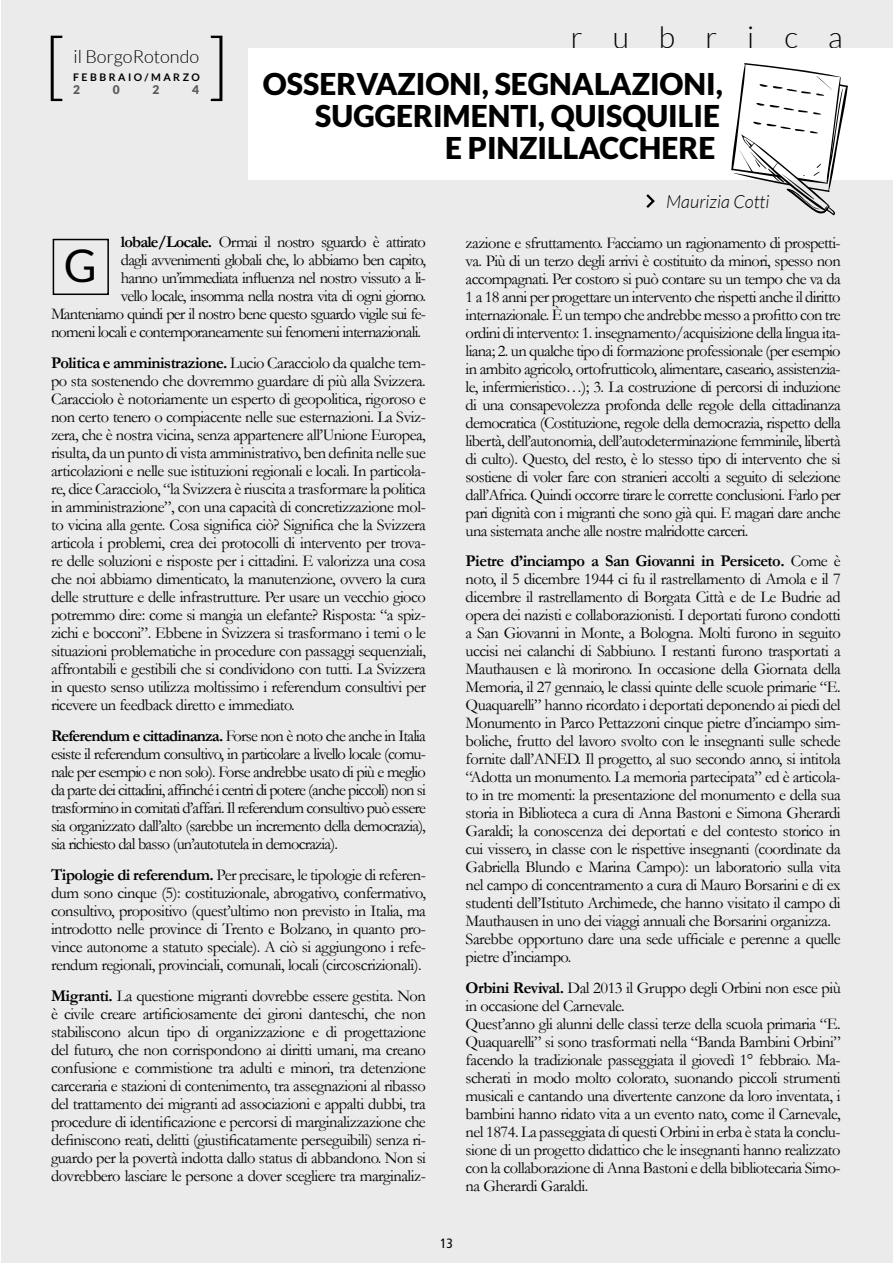
<style>
.page{position:relative;width:893px;height:1263px;background:#fff}
.page>*{position:absolute;margin:0;border:0;box-sizing:border-box;transform-origin:0 0}
.t1{font:300 73.5px "Lato";color:#000}
.t2{font:45px "Lato";color:#000}
.t3{font:900 30px/32.2px "Lato";color:#000;text-align:right}
.t4{font:300 30px "Lato";letter-spacing:1em;color:#000}
.t5{font:300 18px "Lato";color:#000}
.t6{font:italic 300 18px "Lato";color:#000}
.t7{font:16.5px/18px "Garamond";letter-spacing:-.03em;color:#000;text-align:justify}
.t8{font:16.5px/18px "Garamond";letter-spacing:-.05em;color:#000;text-align:right}
.t9{font:condensed 13.5px "Frutiger LT Std";color:#000}
.t10{font:900 12px "Lato";color:#58595b}
.t11{font:700 10.5px "Lato";letter-spacing:.235em;color:#000}
.s1{font-weight:700}
</style>
<div class="page">
<div style="left:1px;top:0;width:892px;height:1263px;background:#ebebec"></div>
<div style="left:53px;top:239px;width:56px;height:56px;border:2px solid #000"></div>
<div style="left:248px;top:48px;width:645px;height:131px;background:#fff"></div>
<svg style="left:646px;top:194px;width:9px;height:14px"></svg>
<svg style="left:731px;top:63px;width:117px;height:152px"></svg>
<h1 class="t1" style="left:44px;top:26px;width:24px">[</h1>
<p class="t5" style="left:73px;top:47px;width:127px">il BorgoRotondo</p>
<p class="t11" style="left:73px;top:72px;width:128px">FEBBRAIO/MARZO</p>
<p class="t10" style="left:73px;top:83px;width:8px">2</p>
<p class="t10" style="left:113px;top:83px;width:8px">0</p>
<p class="t10" style="left:152px;top:83px;width:8px">2</p>
<p class="t10" style="left:192px;top:83px;width:8px">4</p>
<h3 class="t4" style="left:571px;top:21px;width:273px">rubrica</h3>
<h3 class="t3" style="left:263px;top:67px;width:461px">OSSERVAZIONI, SEGNALAZIONI,<br>SUGGERIMENTI, QUISQUILIE<br>E PINZILLACCHERE</h3>
<p class="t6" style="left:666px;top:191px;width:105px">Maurizia Cotti</p>
<p class="t8" style="left:51px;top:233px;width:377px"><span class="s1">lobale/Locale.</span> Ormai il nostro sguardo è attirato<br>dagli avvenimenti globali che, lo abbiamo ben capito,<br>hanno un’immediata influenza nel nostro vissuto a li-<br>vello locale, insomma nella nostra vita di ogni giorno.<br>Manteniamo quindi per il nostro bene questo sguardo vigile sui fe&shy;nomeni locali e contemporaneamente sui fenomeni internazionali.</p>
<p class="t7" style="left:51px;top:354px;width:377px"><span class="s1">Politica e amministrazione.</span> Lucio Caracciolo da qualche tem&shy;po sta sostenendo che dovremmo guardare di più alla Svizzera.<br>Caracciolo è notoriamente un esperto di geopolitica, rigoroso e non certo tenero o compiacente nelle sue esternazioni. La Sviz&shy;zera, che è nostra vicina, senza appartenere all’Unione Europea, risulta, da un punto di vista amministrativo, ben definita nelle sue articolazioni e nelle sue istituzioni regionali e locali. In particola&shy;re, dice Caracciolo, “la Svizzera è riuscita a trasformare la politica in amministrazione”, con una capacità di concretizzazione mol&shy;to vicina alla gente. Cosa significa ciò? Significa che la Svizzera articola i problemi, crea dei protocolli di intervento per trova&shy;re delle soluzioni e risposte per i cittadini. E valorizza una cosa che noi abbiamo dimenticato, la manutenzione, ovvero la cura delle strutture e delle infrastrutture. Per usare un vecchio gioco potremmo dire: come si mangia un elefante? Risposta: “a spiz&shy;zichi e bocconi”. Ebbene in Svizzera si trasformano i temi o le situazioni problematiche in procedure con passaggi sequenziali, affrontabili e gestibili che si condividono con tutti. La Svizzera in questo senso utilizza moltissimo i referendum consultivi per ricevere un feedback diretto e immediato.</p>
<p class="t7" style="left:51px;top:727px;width:376px"><span class="s1">Referendum e cittadinanza.</span> Forse non è noto che anche in Italia esiste il referendum consultivo, in particolare a livello locale (comu&shy;nale per esempio e non solo). Forse andrebbe usato di più e meglio da parte dei cittadini, affinché i centri di potere (anche piccoli) non si trasformino in comitati d’affari. Il referendum consultivo può essere sia organizzato dall’alto (sarebbe un incremento della democrazia), sia richiesto dal basso (un’autotutela in democrazia).</p>
<p class="t7" style="left:51px;top:865px;width:377px"><span class="s1">Tipologie di referendum.</span> Per precisare, le tipologie di referen&shy;dum sono cinque (5): costituzionale, abrogativo, confermativo, consultivo, propositivo (quest’ultimo non previsto in Italia, ma introdotto nelle province di Trento e Bolzano, in quanto pro&shy;vince autonome a statuto speciale). A ciò si aggiungono i refe&shy;rendum regionali, provinciali, comunali, locali (circoscrizionali).</p>
<p class="t7" style="left:51px;top:986px;width:376px"><span class="s1">Migranti.</span> La questione migranti dovrebbe essere gestita. Non è civile creare artificiosamente dei gironi danteschi, che non stabiliscono alcun tipo di organizzazione e di progettazione del futuro, che non corrispondono ai diritti umani, ma creano confusione e commistione tra adulti e minori, tra detenzione carceraria e stazioni di contenimento, tra assegnazioni al ribasso del trattamento dei migranti ad associazioni e appalti dubbi, tra procedure di identificazione e percorsi di marginalizzazione che definiscono reati, delitti (giustificatamente perseguibili) senza ri&shy;guardo per la povertà indotta dallo status di abbandono. Non si dovrebbero lasciare le persone a dover scegliere tra marginaliz-</p>
<h2 class="t2" style="left:64px;top:240px;width:35px">G</h2>
<p class="t7" style="left:466px;top:233px;width:377px">zazione e sfruttamento. Facciamo un ragionamento di prospetti&shy;va. Più di un terzo degli arrivi è costituito da minori, spesso non accompagnati. Per costoro si può contare su un tempo che va da 1 a 18 anni per progettare un intervento che rispetti anche il diritto internazionale. È un tempo che andrebbe messo a profitto con tre ordini di intervento: 1. insegnamento/acquisizione della lingua ita&shy;liana; 2. un qualche tipo di formazione professionale (per esempio in ambito agricolo, ortofrutticolo, alimentare, caseario, assistenzia&shy;le, infermieristico…); 3. La costruzione di percorsi di induzione di una consapevolezza profonda delle regole della cittadinanza democratica (Costituzione, regole della democrazia, rispetto della libertà, dell’autonomia, dell’autodeterminazione femminile, libertà di culto). Questo, del resto, è lo stesso tipo di intervento che si sostiene di voler fare con stranieri accolti a seguito di selezione dall’Africa. Quindi occorre tirare le corrette conclusioni. Farlo per pari dignità con i migranti che sono già qui. E magari dare anche una sistemata anche alle nostre malridotte carceri.</p>
<p class="t7" style="left:466px;top:552px;width:377px;text-align:left"><span class="s1">Pietre d’inciampo a San Giovanni in Persiceto.</span> Come è noto, il 5 dicembre 1944 ci fu il rastrellamento di Amola e il 7 dicembre il rastrellamento di Borgata Città e de Le Budrie ad opera dei nazisti e collaborazionisti. I deportati furono condotti a San Giovanni in Monte, a Bologna. Molti furono in seguito uccisi nei calanchi di Sabbiuno. I restanti furono trasportati a Mauthausen e là morirono. In occasione della Giornata della Memoria, il 27 gennaio, le classi quinte delle scuole primarie “E.<br>Quaquarelli” hanno ricordato i deportati deponendo ai piedi del Monumento in Parco Pettazzoni cinque pietre d’inciampo sim&shy;boliche, frutto del lavoro svolto con le insegnanti sulle schede fornite dall’ANED. Il progetto, al suo secondo anno, si intitola “Adotta un monumento. La memoria partecipata” ed è articola&shy;to in tre momenti: la presentazione del monumento e della sua storia in Biblioteca a cura di Anna Bastoni e Simona Gherardi Garaldi; la conoscenza dei deportati e del contesto storico in cui vissero, in classe con le rispettive insegnanti (coordinate da Gabriella Blundo e Marina Campo): un laboratorio sulla vita nel campo di concentramento a cura di Mauro Borsarini e di ex studenti dell’Istituto Archimede, che hanno visitato il campo di Mauthausen in uno dei viaggi annuali che Borsarini organizza.<br>Sarebbe opportuno dare una sede ufficiale e perenne a quelle pietre d’inciampo.</p>
<p class="t7" style="left:466px;top:979px;width:377px;text-align:left"><span class="s1">Orbini Revival.</span> Dal 2013 il Gruppo degli Orbini non esce più in occasione del Carnevale.<br>Quest’anno gli alunni delle classi terze della scuola primaria “E.<br>Quaquarelli” si sono trasformati nella “Banda Bambini Orbini” facendo la tradizionale passeggiata il giovedì 1° febbraio. Ma&shy;scherati in modo molto colorato, suonando piccoli strumenti musicali e cantando una divertente canzone da loro inventata, i bambini hanno ridato vita a un evento nato, come il Carnevale, nel 1874. La passeggiata di questi Orbini in erba è stata la conclu&shy;sione di un progetto didattico che le insegnanti hanno realizzato con la collaborazione di Anna Bastoni e della bibliotecaria Simo&shy;na Gherardi Garaldi.</p>
<p class="t9" style="left:440px;top:1236px;width:14px">13</p>
</div>
